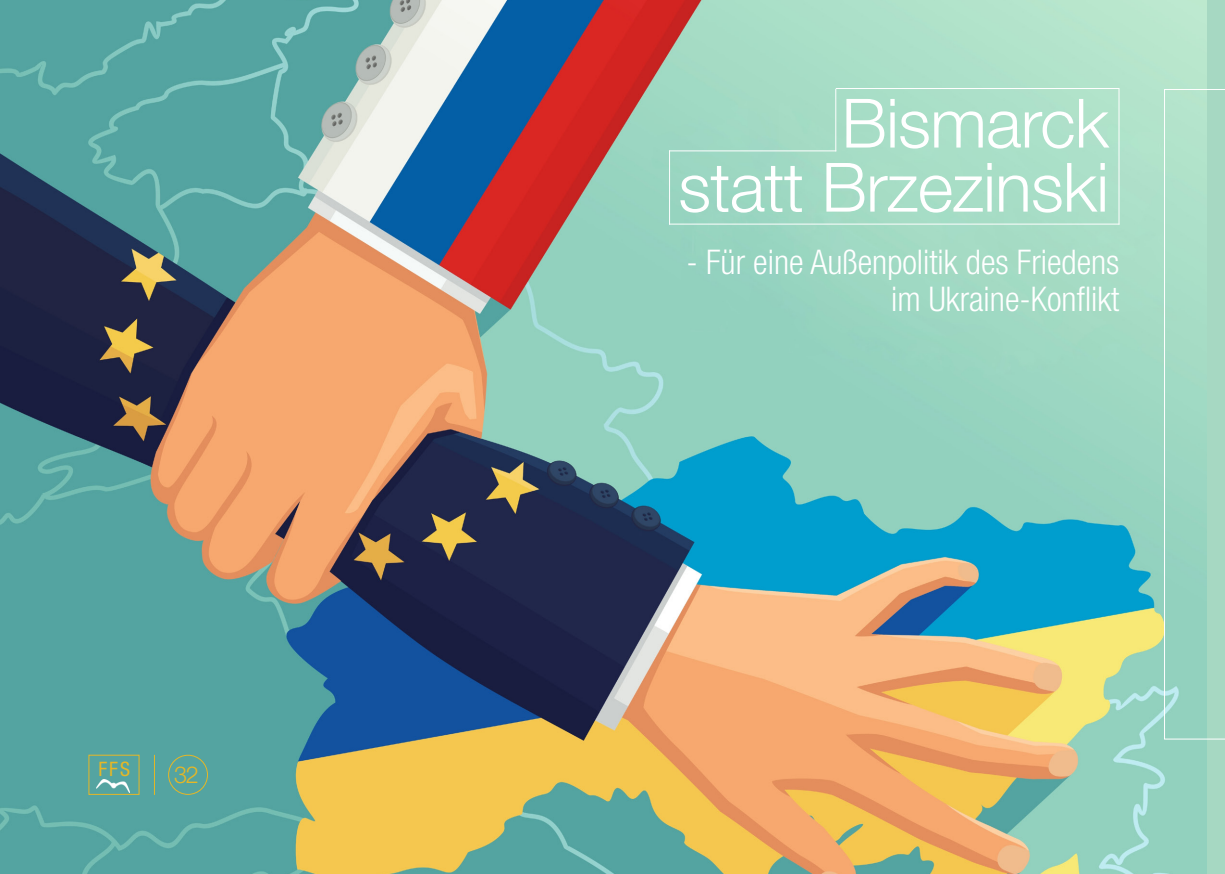
<style>
.page{position:relative;width:1225px;height:874px;background:#fff}
.page>*{position:absolute;margin:0;border:0;box-sizing:border-box;transform-origin:0 0}
.t1{font:300 68px "Helvetica Neue LT Std";letter-spacing:-.01em;color:#fff}
.t2{font:300 condensed 34px/37.4px "Helvetica Neue LT Std";color:#fff;text-align:right}
.t3{font:300 23.4px "Helvetica Neue LT Std";color:#e7b725}
.t4{font:condensed 20px "Helvetica Neue LT Std";color:#e7b725}
</style>
<div class="page">
<img style="left:0;top:0;width:1208px;height:873px">
<div style="left:1208px;top:0;width:17px;height:873px;background:#a6d8c2"></div>
<div style="left:168px;top:754px;width:40px;height:40px;border:1px solid #e7b725;border-radius:50%"></div>
<hr style="left:154px;top:754px;width:1px;height:40px;background:#e7b725">
<img style="left:97px;top:779px;width:33px;height:12px">
<svg style="left:1164px;top:89px;width:61px;height:650px"></svg>
<hr style="left:1118px;top:89px;width:1px;height:135px;background:#fff">
<hr style="left:835px;top:89px;width:1px;height:62px;background:#fff">
<hr style="left:669px;top:150px;width:1px;height:74px;background:#fff">
<hr style="left:669px;top:223px;width:450px;height:1px;background:#fff">
<hr style="left:836px;top:88px;width:283px;height:1px;background:#fff">
<hr style="left:669px;top:150px;width:167px;height:1px;background:#fff">
<p class="t4" style="left:98px;top:757px;width:33px">FFS</p>
<p class="t3" style="left:174px;top:759px;width:26px">32</p>
<p class="t1" style="left:841px;top:82px;width:269px">Bismarck</p>
<p class="t1" style="left:678px;top:146px;width:432px">statt Brzezinski</p>
<p class="t2" style="left:686px;top:243px;width:434px">- Für eine Außenpolitik des Friedens im Ukraine-Konflikt</p>
</div>
